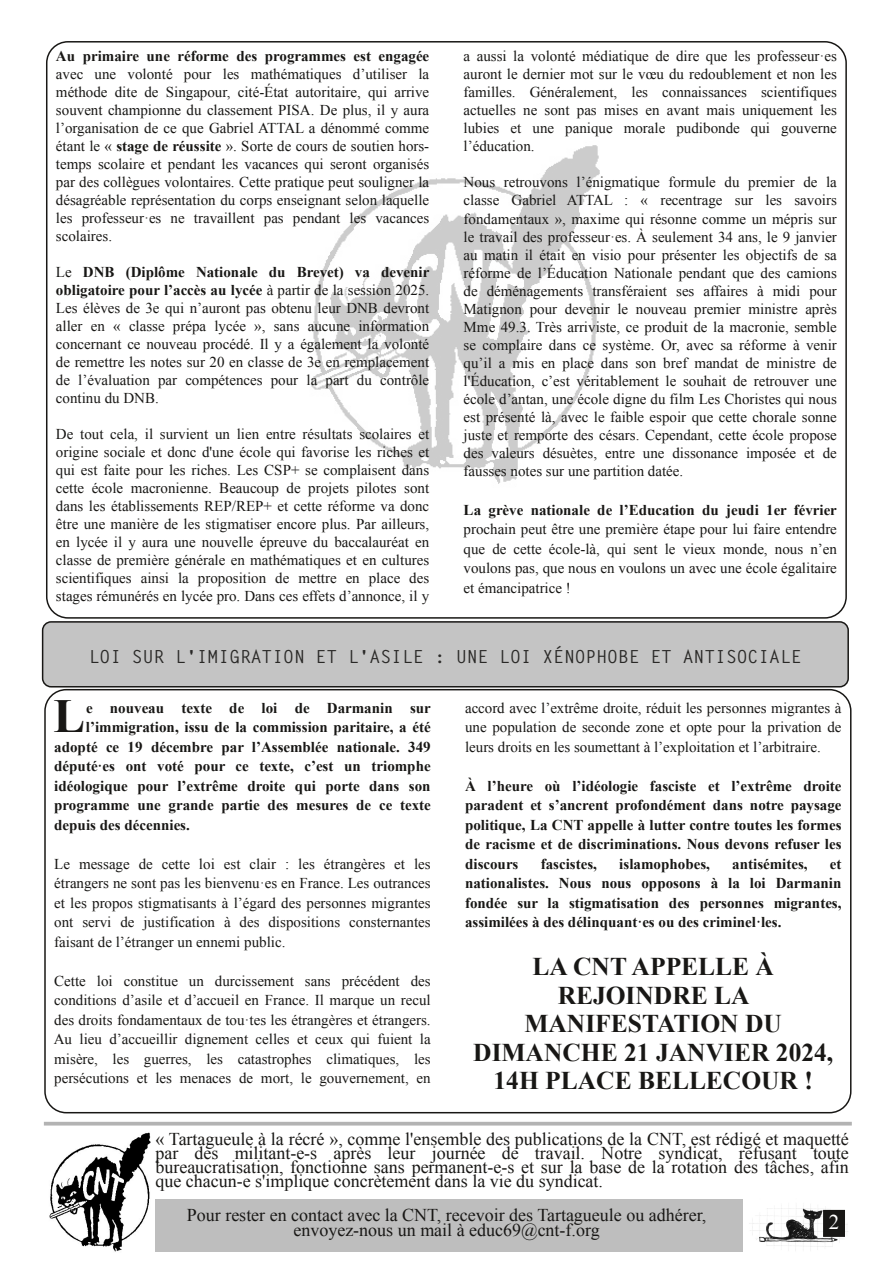
<style>
.page{position:relative;width:893px;height:1263px;background:#fff}
.page>*{position:absolute;margin:0;border:0;box-sizing:border-box;transform-origin:0 0}
.t1{font:700 47.4px "Times New Roman";color:#181715}
.t2{font:700 25.5px/28.5px "Times New Roman";color:#181715;text-align:center}
.t3{font:21px "Times New Roman";color:#fff}
.t4{font:18px/14.1px "Times New Roman";color:#181715;text-align:justify}
.t5{font:700 18px "Letter Gothic Std";color:rgb(24 23 21/.9)}
.t6{font:15px/18px "Times New Roman";color:#181715;text-align:justify}
.t7{font:700 15px/19.5px "Times New Roman";color:#181715;text-align:justify}
.s1{font-weight:700}
</style>
<div class="page">
<div style="left:44px;top:689px;width:807px;height:424px;border:2px solid #181715;border-radius:21px"></div>
<div style="left:43px;top:622px;width:805px;height:65px;background:#bebebe;border-radius:9px"></div>
<div style="left:42px;top:621px;width:807px;height:66px;border:2px solid #181715;border-radius:9px"></div>
<img style="left:311px;top:145px;width:289px;height:339px">
<hr style="left:44px;top:1122px;width:808px;height:3px;background:#b3b3b3">
<div style="left:155px;top:1199px;width:588px;height:53px;background:#bebebe"></div>
<img style="left:49px;top:1132px;width:102px;height:120px">
<img style="left:749px;top:1208px;width:99px;height:43px">
<div style="left:824px;top:1210px;width:20px;height:26px;background:#181715"></div>
<div style="left:823px;top:1210px;width:22px;height:27px;border:2px solid #181715"></div>
<p class="t7" style="left:56px;top:47px;width:375px">Au primaire une réforme des programmes est engagée</p>
<p class="t6" style="left:56px;top:65px;width:375px">avec une volonté pour les mathématiques d’utiliser la méthode dite de Singapour, cité-État autoritaire, qui arrive souvent championne du classement PISA. De plus, il y aura l’organisation de ce que Gabriel ATTAL a dénommé comme étant le « <span class="s1">stage de réussite</span> ». Sorte de cours de soutien hors&shy;temps scolaire et pendant les vacances qui seront organisés par des collègues volontaires. Cette pratique peut souligner la désagréable représentation du corps enseignant selon laquelle les professeur·es ne travaillent pas pendant les vacances scolaires.</p>
<p class="t6" style="left:56px;top:263px;width:375px">Le <span class="s1">DNB (Diplôme Nationale du Brevet) va devenir obligatoire pour l’accès au lycée</span> à partir de la session 2025.<br>Les élèves de 3e qui n’auront pas obtenu leur DNB devront aller en « classe prépa lycée », sans aucune information concernant ce nouveau procédé. Il y a également la volonté de remettre les notes sur 20 en classe de 3e en remplacement de l’évaluation par compétences pour la part du contrôle continu du DNB.</p>
<p class="t6" style="left:56px;top:425px;width:375px">De tout cela, il survient un lien entre résultats scolaires et origine sociale et donc d'une école qui favorise les riches et qui est faite pour les riches. Les CSP+ se complaisent dans cette école macronienne. Beaucoup de projets pilotes sont dans les établissements REP/REP+ et cette réforme va donc être une manière de les stigmatiser encore plus. Par ailleurs, en lycée il y aura une nouvelle épreuve du baccalauréat en classe de première générale en mathématiques et en cultures scientifiques ainsi la proposition de mettre en place des stages rémunérés en lycée pro. Dans ces effets d’annonce, il y</p>
<p class="t6" style="left:464px;top:47px;width:375px">a aussi la volonté médiatique de dire que les professeur·es auront le dernier mot sur le vœu du redoublement et non les familles. Généralement, les connaissances scientifiques actuelles ne sont pas mises en avant mais uniquement les lubies et une panique morale pudibonde qui gouverne l’éducation.</p>
<p class="t6" style="left:464px;top:173px;width:375px">Nous retrouvons l’énigmatique formule du premier de la classe Gabriel ATTAL : « recentrage sur les savoirs fondamentaux », maxime qui résonne comme un mépris sur le travail des professeur·es. À seulement 34 ans, le 9 janvier au matin il était en visio pour présenter les objectifs de sa réforme de l’Éducation Nationale pendant que des camions de déménagements transféraient ses affaires à midi pour Matignon pour devenir le nouveau premier ministre après Mme 49.3. Très arriviste, ce produit de la macronie, semble se complaire dans ce système. Or, avec sa réforme à venir qu’il a mis en place dans son bref mandat de ministre de l'Éducation, c’est véritablement le souhait de retrouver une école d’antan, une école digne du film Les Choristes qui nous est présenté là, avec le faible espoir que cette chorale sonne juste et remporte des césars. Cependant, cette école propose des valeurs désuètes, entre une dissonance imposée et de fausses notes sur une partition datée.</p>
<p class="t7" style="left:464px;top:500px;width:375px">La grève nationale de l’Education du jeudi 1er février</p>
<p class="t6" style="left:464px;top:519px;width:375px;line-height:19.5px">prochain peut être une première étape pour lui faire entendre que de cette école-là, qui sent le vieux monde, nous n’en voulons pas, que nous en voulons un avec une école égalitaire et émancipatrice !</p>
<p class="t5" style="left:89px;top:649px;width:714px">LOI SUR L'IMIGRATION ET L'ASILE : UNE LOI XÉNOPHOBE ET ANTISOCIALE</p>
<h1 class="t1" style="left:54px;top:690px;width:33px">L</h1>
<p class="t7" style="left:86px;top:698px;width:346px">e nouveau texte de loi de Darmanin sur</p>
<p class="t7" style="left:86px;top:717px;width:346px">l’immigration, issu de la commission paritaire, a été</p>
<p class="t7" style="left:54px;top:737px;width:378px">adopté ce 19 décembre par l’Assemblée nationale. 349</p>
<p class="t7" style="left:54px;top:756px;width:378px">député·es ont voté pour ce texte, c’est un triomphe</p>
<p class="t7" style="left:54px;top:776px;width:378px">idéologique pour l’extrême droite qui porte dans son</p>
<p class="t7" style="left:54px;top:795px;width:378px">programme une grande partie des mesures de ce texte</p>
<p class="t7" style="left:54px;top:815px;width:137px">depuis des décennies.</p>
<p class="t6" style="left:54px;top:854px;width:378px;line-height:19.5px">Le message de cette loi est clair : les étrangères et les étrangers ne sont pas les bienvenu·es en France. Les outrances et les propos stigmatisants à l’égard des personnes migrantes ont servi de justification à des dispositions consternantes faisant de l’étranger un ennemi public.</p>
<p class="t6" style="left:54px;top:971px;width:378px;line-height:19.5px">Cette loi constitue un durcissement sans précédent des conditions d’asile et d’accueil en France. Il marque un recul des droits fondamentaux de tou·tes les étrangères et étrangers.<br>Au lieu d’accueillir dignement celles et ceux qui fuient la misère, les guerres, les catastrophes climatiques, les persécutions et les menaces de mort, le gouvernement, en</p>
<p class="t6" style="left:465px;top:698px;width:378px;line-height:19.5px">accord avec l’extrême droite, réduit les personnes migrantes à une population de seconde zone et opte pour la privation de leurs droits en les soumettant à l’exploitation et l’arbitraire.</p>
<p class="t7" style="left:465px;top:776px;width:378px">À l’heure où l’idéologie fasciste et l’extrême droite paradent et s’ancrent profondément dans notre paysage politique, La CNT appelle à lutter contre toutes les formes de racisme et de discriminations. Nous devons refuser les discours</p>
<p class="t7" style="left:541px;top:854px;width:58px">fascistes,</p>
<p class="t7" style="left:619px;top:854px;width:92px">islamophobes,</p>
<p class="t7" style="left:732px;top:854px;width:77px">antisémites,</p>
<p class="t7" style="left:465px;top:854px;width:378px;text-indent:365px">et nationalistes. Nous nous opposons à la loi Darmanin fondée sur la stigmatisation des personnes migrantes, assimilées à des délinquant·es ou des criminel·les.</p>
<h2 class="t2" style="left:473px;top:952px;width:362px">LA CNT APPELLE À<br>REJOINDRE LA<br>MANIFESTATION DU<br>DIMANCHE 21 JANVIER 2024,<br>14H PLACE BELLECOUR !</h2>
<p class="t4" style="left:155px;top:1131px;width:695px">« Tartagueule à la récré », comme l'ensemble des publications de la CNT, est rédigé et maquetté par des militant-e-s après leur journée de travail. Notre syndicat, refusant toute bureaucratisation, fonctionne sans permanent-e-s et sur la base de la rotation des tâches, afin que chacun-e s'implique concrètement dans la vie du syndicat.</p>
<p class="t4" style="left:187px;top:1207px;width:521px;line-height:15px;text-align:center">Pour rester en contact avec la CNT, recevoir des Tartagueule ou adhérer, envoyez-nous un mail à educ69@cnt-f.org</p>
<h3 class="t3" style="left:829px;top:1210px;width:12px">2</h3>
</div>
